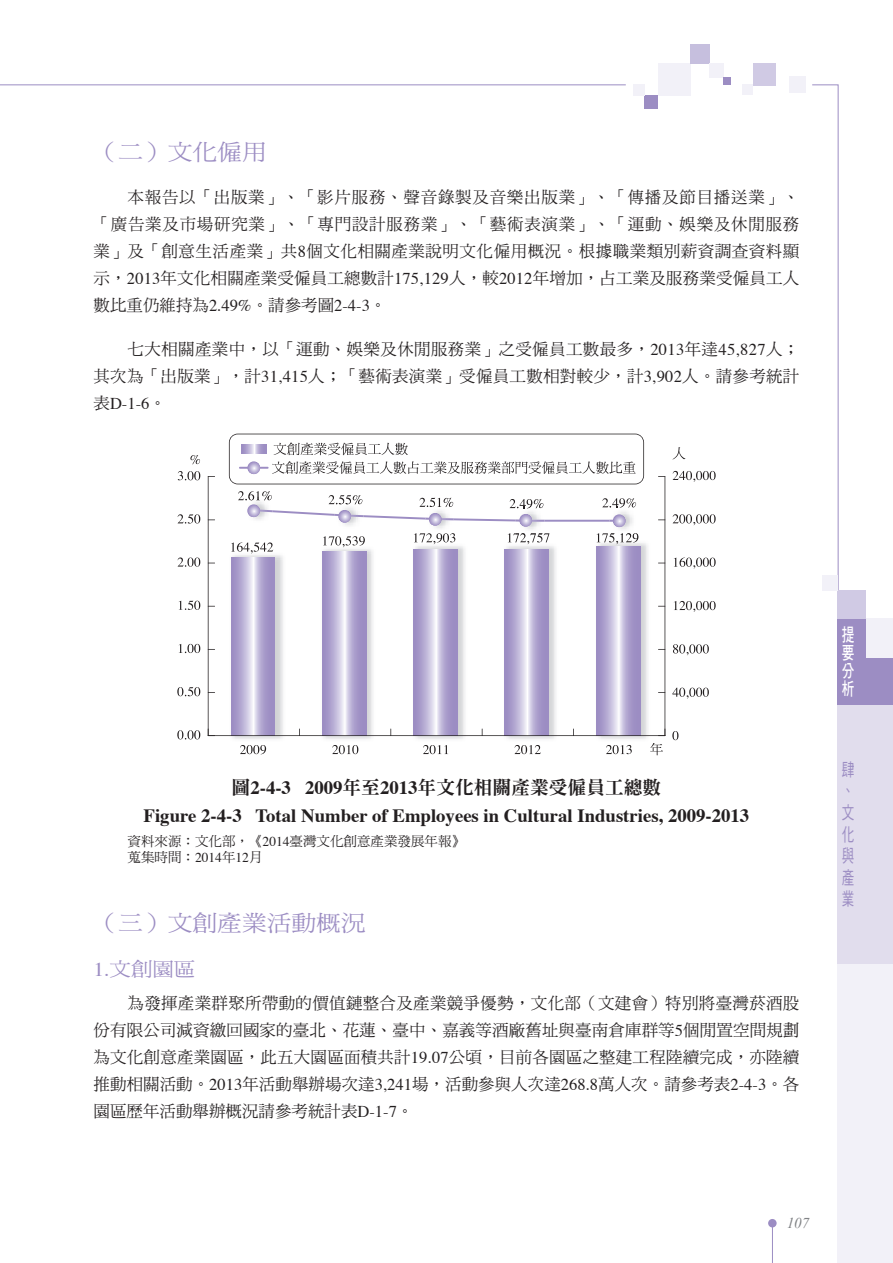
<style>
.page{position:relative;width:893px;height:1263px;background:#fff}
.page>*{position:absolute;margin:0;border:0;box-sizing:border-box;transform-origin:0 0}
.t1{font:22.5px "DF Ming Std W5";color:#9c8dc3;scale:1.1 1}
.t2{font:19.5px "DF Ming Std W5";color:#9c8dc3;scale:1.1 1}
.t3{font:700 18.75px "Times";color:#231f20}
.t4{font:18.75px "DF Ming Std W9";color:#231f20}
.t5{font:18px/21.6px "DF Hei Std W5";color:#9c8dc3;scale:.7 1}
.t6{font:18px/18px "DF Hei Std W7";color:#fff;text-align:justify;scale:.7 1}
.t7{font:16.5px/27px "DF Ming Std W5";letter-spacing:.01em;color:#231f20;text-align:justify}
.t8{font:16.5px "Times";color:#231f20}
.t9{font:italic 15px "Times New Roman";color:#808285}
.t10{font:13.5px/16.5px "DF Ming Std W5";color:#231f20}
.s1{font-family:"Times"}
.s2{font-family:"DF Ming Std W5"}
.s3{font-family:"Times";font-weight:700}
</style>
<div class="page">
<svg style="left:812px;top:84px;width:27px;height:510px"></svg>
<svg style="left:0;top:84px;width:626px;height:1px"></svg>
<div style="left:838px;top:696px;width:55px;height:567px;background:#f2f1f8"></div>
<div style="left:789px;top:76px;width:17px;height:16px;background:#f2f1f8"></div>
<div style="left:753px;top:63px;width:22px;height:22px;background:#d0cae4"></div>
<div style="left:743px;top:84px;width:10px;height:10px;background:#f2f1f8"></div>
<div style="left:658px;top:63px;width:32px;height:32px;background:#f2f1f8"></div>
<div style="left:645px;top:95px;width:13px;height:14px;background:#9c8dc3"></div>
<div style="left:690px;top:44px;width:19px;height:19px;background:#c6bfde"></div>
<div style="left:709px;top:63px;width:15px;height:15px;background:#f2f1f8"></div>
<div style="left:724px;top:78px;width:7px;height:7px;background:#9c8dc3"></div>
<div style="left:633px;top:84px;width:12px;height:11px;background:#f2f1f8"></div>
<div style="left:838px;top:618px;width:55px;height:95px;background:#9c8dc3"></div>
<div style="left:838px;top:705px;width:55px;height:258px;background:#e1dded"></div>
<div style="left:838px;top:590px;width:28px;height:28px;background:#d0cae4"></div>
<div style="left:822px;top:575px;width:16px;height:15px;background:#f2f1f8"></div>
<div style="left:866px;top:618px;width:27px;height:40px;background:#f2f1f8"></div>
<hr style="left:772px;top:1223px;width:1px;height:40px;background:#9c8dc3">
<div style="left:768px;top:1219px;width:9px;height:8px;background:#9c8dc3;border-radius:50%"></div>
<img style="left:595px;top:542px;width:56px;height:197px">
<svg style="left:596px;top:547px;width:44px;height:188px;background:#b9afd5"></svg>
<img style="left:503px;top:544px;width:56px;height:195px">
<svg style="left:505px;top:549px;width:44px;height:186px;background:#b9b0d5"></svg>
<img style="left:412px;top:544px;width:56px;height:195px">
<svg style="left:414px;top:549px;width:43px;height:186px;background:#bab0d5"></svg>
<img style="left:320px;top:547px;width:56px;height:192px">
<svg style="left:322px;top:552px;width:44px;height:183px;background:#b9afd5"></svg>
<img style="left:229px;top:553px;width:57px;height:186px">
<svg style="left:231px;top:558px;width:44px;height:177px;background:#b9afd5"></svg>
<svg style="left:229px;top:434px;width:415px;height:50px"></svg>
<svg style="left:240px;top:745px;width:26px;height:9px"></svg>
<svg style="left:332px;top:745px;width:26px;height:9px"></svg>
<svg style="left:423px;top:745px;width:25px;height:9px"></svg>
<svg style="left:515px;top:745px;width:26px;height:9px"></svg>
<svg style="left:606px;top:745px;width:26px;height:9px"></svg>
<svg style="left:650px;top:743px;width:13px;height:12px"></svg>
<svg style="left:672px;top:731px;width:6px;height:9px"></svg>
<svg style="left:672px;top:688px;width:37px;height:11px"></svg>
<svg style="left:673px;top:644px;width:36px;height:11px"></svg>
<svg style="left:674px;top:601px;width:42px;height:11px"></svg>
<svg style="left:674px;top:557px;width:42px;height:12px"></svg>
<svg style="left:673px;top:514px;width:43px;height:11px"></svg>
<svg style="left:673px;top:471px;width:43px;height:11px"></svg>
<svg style="left:177px;top:730px;width:23px;height:9px"></svg>
<svg style="left:177px;top:687px;width:23px;height:9px"></svg>
<svg style="left:179px;top:644px;width:21px;height:9px"></svg>
<svg style="left:179px;top:600px;width:21px;height:10px"></svg>
<svg style="left:178px;top:557px;width:22px;height:10px"></svg>
<svg style="left:178px;top:514px;width:22px;height:9px"></svg>
<svg style="left:178px;top:471px;width:22px;height:9px"></svg>
<svg style="left:673px;top:447px;width:12px;height:12px"></svg>
<svg style="left:190px;top:455px;width:10px;height:9px"></svg>
<hr style="left:665px;top:476px;width:1px;height:260px;background:#231f20">
<hr style="left:208px;top:476px;width:1px;height:260px;background:#231f20">
<hr style="left:208px;top:735px;width:457px;height:1px;background:#231f20">
<svg style="left:208px;top:729px;width:7px;height:7px"></svg>
<svg style="left:658px;top:729px;width:8px;height:7px"></svg>
<svg style="left:231px;top:542px;width:42px;height:11px"></svg>
<svg style="left:323px;top:536px;width:42px;height:11px"></svg>
<img style="left:618px;top:527px;width:10px;height:3px">
<svg style="left:597px;top:533px;width:41px;height:11px"></svg>
<img style="left:526px;top:527px;width:9px;height:3px">
<svg style="left:508px;top:533px;width:41px;height:11px"></svg>
<img style="left:436px;top:527px;width:7px;height:2px">
<svg style="left:414px;top:533px;width:41px;height:11px"></svg>
<svg style="left:238px;top:491px;width:398px;height:36px"></svg>
<h1 class="t1" style="left:94px;top:139px;width:159px">（二）文化僱用</h1>
<p class="t7" style="left:94px;top:183px;width:707px;text-indent:34px">本報告以「出版業」、「影片服務、聲音錄製及音樂出版業」、「傳播及節目播送業」、「廣告業及市場研究業」、「專門設計服務業」、「藝術表演業」、「運動、娛樂及休閒服務業」及「創意生活產業」共<span class="s1">8</span>個文化相關產業說明文化僱用概況。根據職業類別薪資調查資料顯示，<span class="s1">2013</span>年文化相關產業受僱員工總數計<span class="s1">175,129</span>人，較<span class="s1">2012</span>年增加，占工業及服務業受僱員工人數比重仍維持為<span class="s1">2.49%</span>。請參考圖<span class="s1">2-4-3</span>。</p>
<p class="t7" style="left:94px;top:335px;width:707px;text-align:right">七大相關產業中，以「運動、娛樂及休閒服務業」之受僱員工數最多，<span class="s1">2013</span>年達<span class="s1">45,827</span>人；<br>其次為「出版業」，計<span class="s1">31,415</span>人；「藝術表演業」受僱員工數相對較少，計<span class="s1">3,902</span>人。請參考統計</p>
<p class="t8" style="left:94px;top:388px;width:74px"><span class="s2">表</span>D-1-6<span class="s2">。</span></p>
<p class="t4" style="left:232px;top:777px;width:431px">圖<span class="s3">2-4-3 2009</span>年至<span class="s3">2013</span>年文化相關產業受僱員工總數</p>
<p class="t3" style="left:144px;top:798px;width:607px">Figure 2-4-3 Total Number of Employees in Cultural Industries, 2009-2013</p>
<p class="t10" style="left:128px;top:832px;width:339px">資料來源：文化部，《<span class="s1">2014</span>臺灣文化創意產業發展年報》蒐集時間：<span class="s1">2014</span>年<span class="s1">12</span>月</p>
<h1 class="t1" style="left:94px;top:910px;width:249px">（三）文創產業活動概況</h1>
<p class="t2" style="left:94px;top:959px;width:94px"><span class="s1">1.</span>文創園區</p>
<p class="t7" style="left:94px;top:989px;width:707px;text-indent:34px">為發揮產業群聚所帶動的價值鏈整合及產業競爭優勢，文化部（文建會）特別將臺灣菸酒股份有限公司減資繳回國家的臺北、花蓮、臺中、嘉義等酒廠舊址與臺南倉庫群等<span class="s1">5</span>個閒置空間規劃為文化創意產業園區，此五大園區面積共計<span class="s1">19.07</span>公頃，目前各園區之整建工程陸續完成，亦陸續推動相關活動。<span class="s1">2013</span>年活動舉辦場次達<span class="s1">3,241</span>場，活動參與人次達<span class="s1">268.8</span>萬人次。請參考表<span class="s1">2-4-3</span>。各園區歷年活動舉辦概況請參考統計表<span class="s1">D-1-7</span>。</p>
<p class="t6" style="left:842px;top:625px;width:19px">提要分析</p>
<p class="t5" style="left:842px;top:758px;width:19px">肆、文化與產業</p>
<p class="t9" style="left:787px;top:1213px;width:24px">107</p>
</div>
